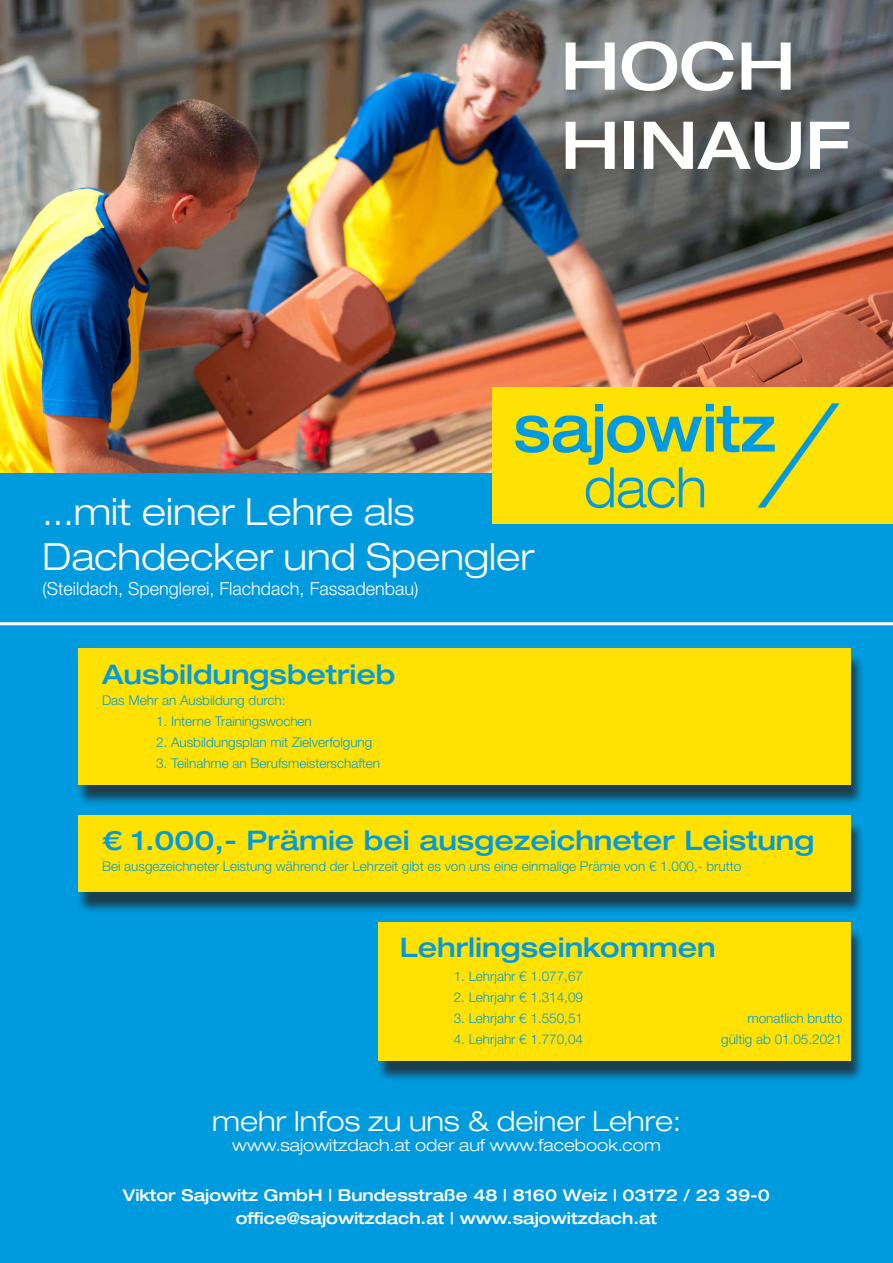
<style>
.page{position:relative;width:893px;height:1263px;background:#009bde}
.page>*{position:absolute;margin:0;border:0;box-sizing:border-box;transform-origin:0 0}
.t1{font:500 expanded 66px "Helvetica Neue LT Pro";color:#fff}
.t2{font:300 expanded 37.5px "Helvetica Neue LT Pro";color:#fff}
.t3{font:300 expanded 27.9px "Helvetica Neue LT Pro";color:#fff}
.t4{font:500 expanded 27px "Helvetica Neue LT Pro";color:#009bde}
.t5{font:300 18px "Helvetica Neue LT Pro";color:#fff}
.t6{font:300 expanded 16.8px "Helvetica Neue LT Pro";color:#fff}
.t7{font:500 expanded 16.35px "Helvetica Neue LT Pro";color:#fff}
.t8{font:300 13.5px "Helvetica Neue LT Pro";color:#009bde}
</style>
<div class="page">
<div style="left:76px;top:654px;width:789px;height:152px;background:#231f20;opacity:.75"></div>
<div style="left:78px;top:648px;width:772px;height:137px;background:#ffe201"></div>
<div style="left:76px;top:820px;width:789px;height:94px;background:#231f20;opacity:.75"></div>
<div style="left:78px;top:815px;width:772px;height:77px;background:#ffe201"></div>
<div style="left:376px;top:927px;width:489px;height:155px;background:#231f20;opacity:.75"></div>
<div style="left:378px;top:922px;width:472px;height:138px;background:#ffe201"></div>
<img style="left:0;top:0;width:893px;height:472px">
<hr style="left:0;top:622px;width:893px;height:3px;background:#fff">
<img style="left:493px;top:388px;width:400px;height:136px">
<p class="t1" style="left:561px;top:24px;width:236px">HOCH</p>
<p class="t1" style="left:561px;top:103px;width:291px">HINAUF</p>
<p class="t2" style="left:43px;top:488px;width:374px">...mit einer Lehre als</p>
<p class="t2" style="left:43px;top:533px;width:493px">Dachdecker und Spengler</p>
<p class="t5" style="left:43px;top:578px;width:377px">(Steildach, Spenglerei, Flachdach, Fassadenbau)</p>
<p class="t4" style="left:102px;top:657px;width:295px">Ausbildungsbetrieb</p>
<p class="t8" style="left:102px;top:692px;width:185px">Das Mehr an Ausbildung durch:</p>
<p class="t8" style="left:156px;top:713px;width:157px">1. Interne Trainingswochen</p>
<p class="t8" style="left:156px;top:734px;width:218px">2. Ausbildungsplan mit Zielverfolgung</p>
<p class="t8" style="left:156px;top:755px;width:226px">3. Teilnahme an Berufsmeisterschaften</p>
<p class="t4" style="left:102px;top:823px;width:714px">€ 1.000,- Prämie bei ausgezeichneter Leistung</p>
<p class="t8" style="left:102px;top:858px;width:641px">Bei ausgezeichneter Leistung während der Lehrzeit gibt es von uns eine einmalige Prämie von € 1.000,- brutto</p>
<p class="t4" style="left:400px;top:930px;width:317px">Lehrlingseinkommen</p>
<p class="t8" style="left:454px;top:968px;width:131px">1. Lehrjahr € 1.077,67</p>
<p class="t8" style="left:454px;top:989px;width:131px">2. Lehrjahr € 1.314,09</p>
<p class="t8" style="left:454px;top:1010px;width:131px">3. Lehrjahr € 1.550,51</p>
<p class="t8" style="left:747px;top:1010px;width:96px">monatlich brutto</p>
<p class="t8" style="left:454px;top:1031px;width:131px">4. Lehrjahr € 1.770,04</p>
<p class="t8" style="left:721px;top:1031px;width:123px">gültig ab 01.05.2021</p>
<p class="t3" style="left:212px;top:1103px;width:470px">mehr Infos zu uns &amp; deiner Lehre:</p>
<p class="t6" style="left:232px;top:1134px;width:430px">www.sajowitzdach.at oder auf www.facebook.com</p>
<p class="t7" style="left:123px;top:1185px;width:649px">Viktor Sajowitz GmbH | Bundesstraße 48 | 8160 Weiz | 03172 / 23 39-0</p>
<p class="t7" style="left:236px;top:1207px;width:423px">office@sajowitzdach.at | www.sajowitzdach.at</p>
</div>
